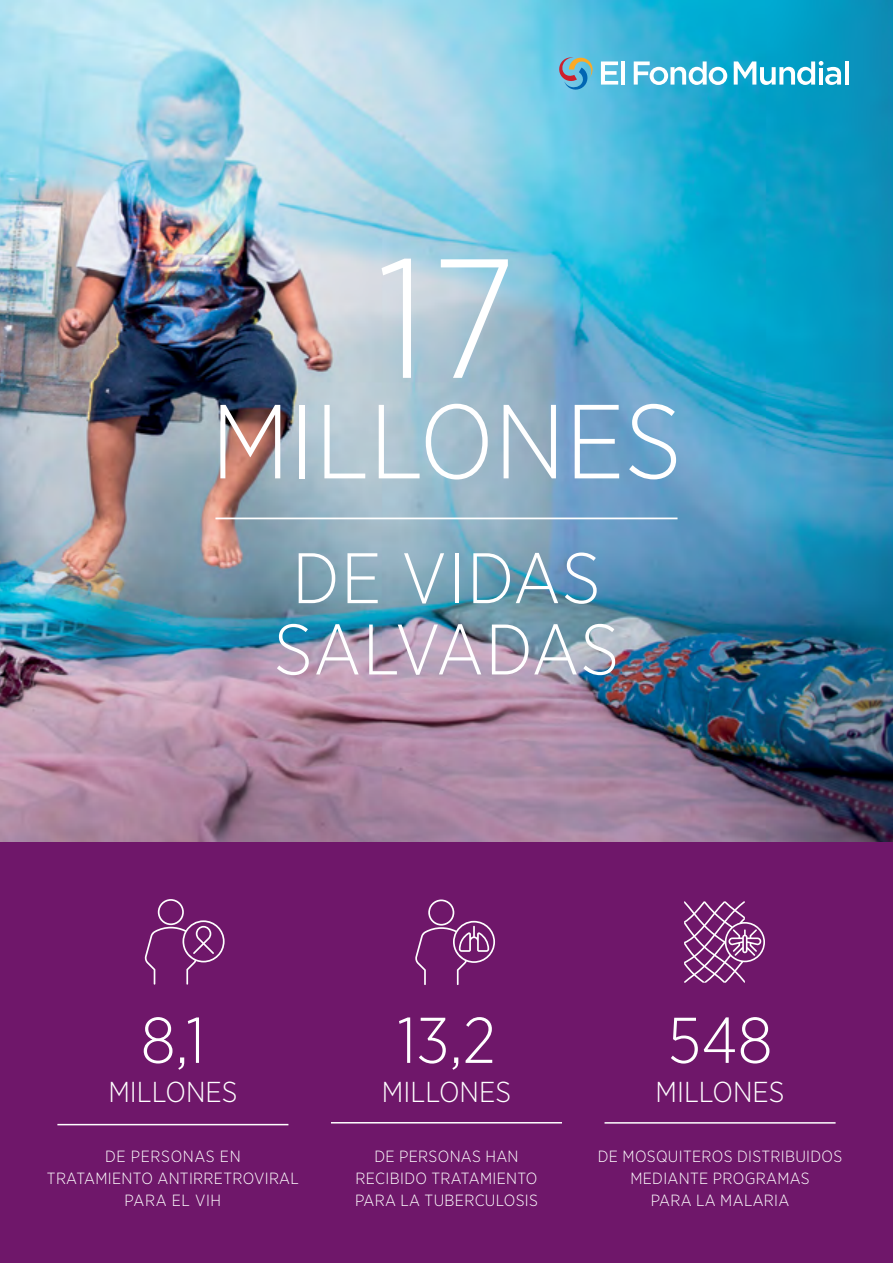
<style>
.page{position:relative;width:893px;height:1263px;background:#fff}
.page>*{position:absolute;margin:0;border:0;box-sizing:border-box;transform-origin:0 0}
.t1{font:300 169.35px "Gotham Narrow";color:#fff}
.t2{font:300 105px "Gotham Narrow";color:#fff}
.t3{font:300 71.25px/71.2px "Gotham Narrow";color:#fff}
.t4{font:300 64.5px "Gotham Narrow";color:#fff}
.t5{font:300 28.8px "Gotham Narrow";color:#fff}
.t6{font:300 16.2px/21.6px "Gotham Narrow";letter-spacing:.02em;color:#fff;text-align:center}
</style>
<div class="page">
<img style="left:0;top:0;width:893px;height:842px">
<div style="left:0;top:842px;width:893px;height:421px;background:#6f176a"></div>
<hr style="left:57px;top:1124px;width:231px;height:1px;background:#fff">
<svg style="left:144px;top:899px;width:81px;height:86px"></svg>
<hr style="left:604px;top:1122px;width:232px;height:1px;background:#fff">
<svg style="left:684px;top:901px;width:81px;height:82px"></svg>
<hr style="left:331px;top:1122px;width:231px;height:1px;background:#fff">
<svg style="left:415px;top:899px;width:80px;height:86px"></svg>
<hr style="left:215px;top:517px;width:462px;height:2px;background:#fff">
<hr style="left:845px;top:61px;width:4px;height:24px;background:#fff">
<svg style="left:601px;top:61px;width:17px;height:24px"></svg>
<hr style="left:621px;top:61px;width:4px;height:24px;background:#fff">
<svg style="left:634px;top:61px;width:93px;height:24px"></svg>
<svg style="left:734px;top:61px;width:107px;height:24px"></svg>
<hr style="left:819px;top:68px;width:4px;height:17px;background:#fff">
<svg style="left:557px;top:57px;width:36px;height:34px"></svg>
<h1 class="t1" style="left:377px;top:215px;width:141px">17</h1>
<h2 class="t2" style="left:211px;top:377px;width:58px">MILLONES</h2>
<h3 class="t3" style="left:274px;top:541px;width:167px">DE VIDAS<br>SALVADAS</h3>
<h3 class="t4" style="left:141px;top:1001px;width:66px">8,1</h3>
<h3 class="t5" style="left:108px;top:1074px;width:131px">MILLONES</h3>
<h3 class="t4" style="left:397px;top:1001px;width:100px">13,2</h3>
<h3 class="t5" style="left:382px;top:1074px;width:131px">MILLONES</h3>
<h3 class="t4" style="left:668px;top:1001px;width:106px">548</h3>
<h3 class="t5" style="left:655px;top:1074px;width:131px">MILLONES</h3>
<p class="t6" style="left:47px;top:1145px;width:253px">DE PERSONAS EN<br>TRATAMIENTO ANTIRRETROVIRAL<br>PARA EL VIH</p>
<p class="t6" style="left:355px;top:1145px;width:184px">DE PERSONAS HAN<br>RECIBIDO TRATAMIENTO<br>PARA LA TUBERCULOSIS</p>
<p class="t6" style="left:598px;top:1145px;width:246px">DE MOSQUITEROS DISTRIBUIDOS<br>MEDIANTE PROGRAMAS<br>PARA LA MALARIA</p>
</div>
